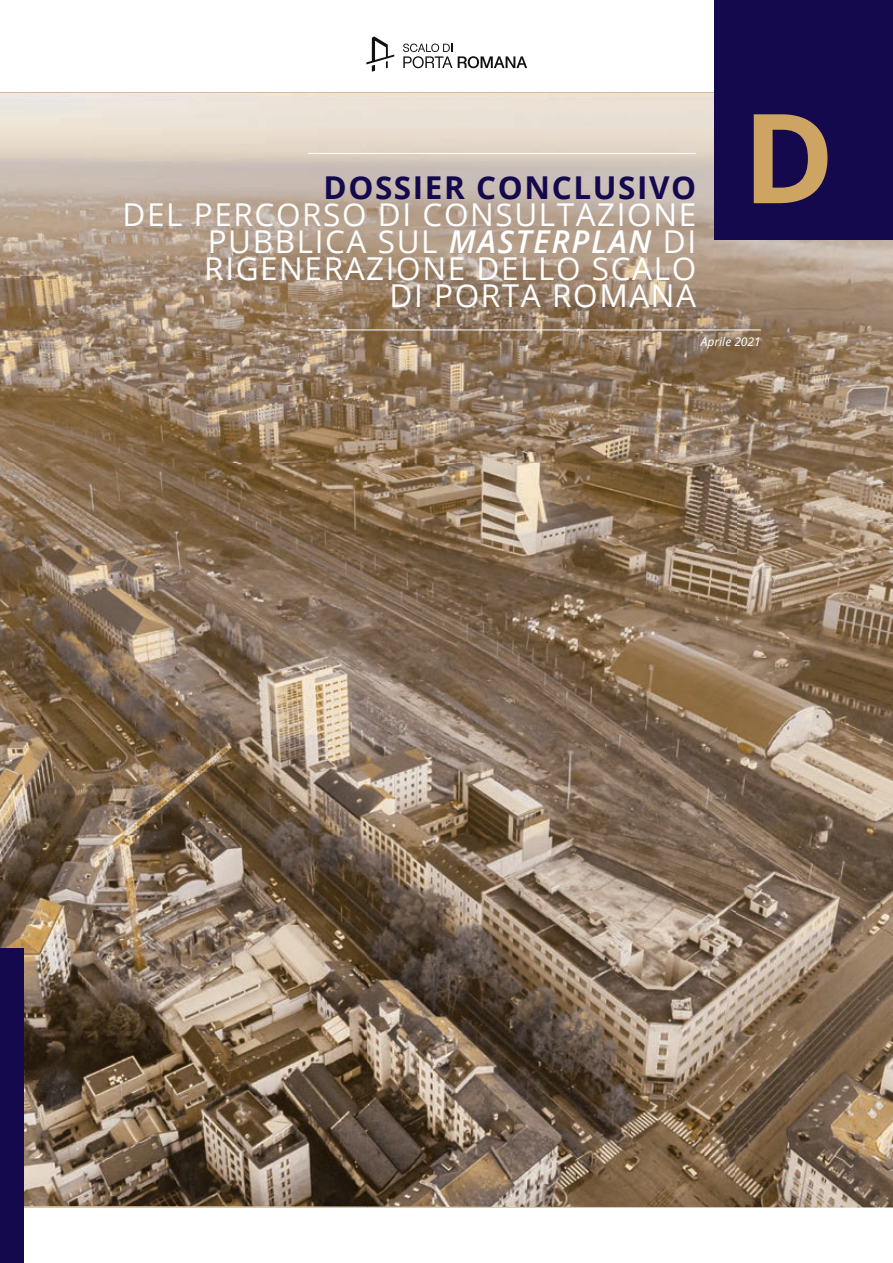
<style>
.page{position:relative;width:893px;height:1263px;background:#fff}
.page>*{position:absolute;margin:0;border:0;box-sizing:border-box;transform-origin:0 0}
.t1{font:700 124.5px "Open Sans";color:#cea463}
.t2{font:31.5px/27px "Open Sans";letter-spacing:.05em;color:#fff;text-align:right}
.t3{font:700 31.5px "Open Sans";letter-spacing:.05em;color:#14094d}
.t4{font:italic 12px "Open Sans";color:#fff}
.s1{font-weight:600;font-style:italic}
</style>
<div class="page">
<img style="left:0;top:93px;width:893px;height:1114px">
<svg style="left:366px;top:36px;width:28px;height:36px"></svg>
<svg style="left:403px;top:44px;width:49px;height:24px"></svg>
<svg style="left:458px;top:56px;width:69px;height:12px"></svg>
<div style="left:0;top:948px;width:23px;height:315px;background:#14094d"></div>
<hr style="left:308px;top:153px;width:388px;height:1px;background:#fff">
<hr style="left:308px;top:330px;width:453px;height:1px;background:#fff">
<div style="left:714px;top:0;width:179px;height:239px;background:#14094d"></div>
<p class="t3" style="left:323px;top:166px;width:374px">DOSSIER CONCLUSIVO</p>
<p class="t2" style="left:123px;top:201px;width:575px">DEL PERCORSO DI CONSULTAZIONE<br>PUBBLICA SUL <span class="s1">MASTERPLAN</span> DI<br>RIGENERAZIONE DELLO SCALO<br>DI PORTA ROMANA</p>
<h1 class="t1" style="left:742px;top:70px;width:94px">D</h1>
<p class="t4" style="left:701px;top:333px;width:61px">Aprile 2021</p>
</div>
